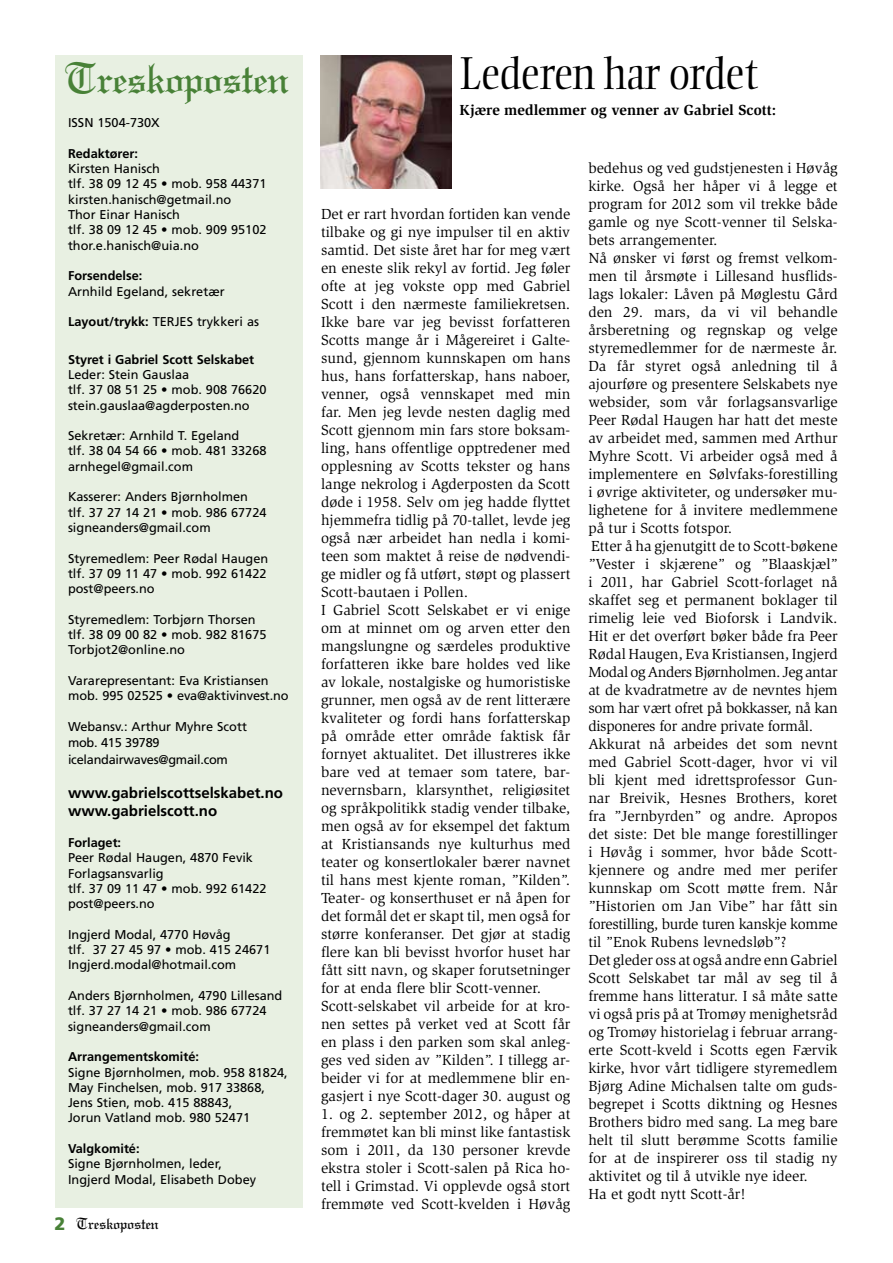
<style>
.page{position:relative;width:893px;height:1263px;background:#fff}
.page>*{position:absolute;margin:0;border:0;box-sizing:border-box;transform-origin:0 0}
.t1{font:46.95px "Linotext";letter-spacing:-.02em;color:#488137;scale:.96 1}
.t2{font:300 45px "Ellington";color:#000}
.t3{font:17.25px "Linotext";letter-spacing:-.02em;color:#000;scale:.96 1}
.t4{font:15px/18px "Slimbach";color:#000}
.t5{font:700 15px/18px "Frutiger";color:#000}
.t6{font:700 15px "Slimbach";color:#000}
.t7{font:12.75px/15.3px "Frutiger";color:#000}
.t8{font:700 12.75px "Frutiger";color:#000}
.t9{font:12.75px/16.5px "Frutiger";letter-spacing:-.02em;color:#000}
.s1{font-weight:700}
.s2{font-family:"Frutiger";font-weight:900;font-size:18px;color:#488137}
</style>
<div class="page">
<div style="left:55px;top:55px;width:248px;height:1153px;background:#e8f0e2"></div>
<img style="left:321px;top:55px;width:130px;height:134px">
<h1 class="t1" style="left:64px;top:50px;width:236px">Treskoposten</h1>
<h2 class="t2" style="left:460px;top:49px;width:299px">Lederen har ordet</h2>
<p class="t6" style="left:460px;top:101px;width:318px">Kjære medlemmer og venner av Gabriel Scott:</p>
<p class="t7" style="left:68px;top:115px;width:93px">ISSN 1504-730X</p>
<p class="t8" style="left:68px;top:146px;width:71px">Redaktører:</p>
<p class="t7" style="left:68px;top:161px;width:200px">Kirsten Hanisch<br>tlf. 38 09 12 45 • mob. 958 44371 kirsten.hanisch@getmail.no<br>Thor Einar Hanisch<br>tlf. 38 09 12 45 • mob. 909 95102 thor.e.hanisch@uia.no</p>
<p class="t8" style="left:68px;top:268px;width:76px">Forsendelse:</p>
<p class="t7" style="left:68px;top:283px;width:158px">Arnhild Egeland, sekretær</p>
<p class="t7" style="left:68px;top:314px;width:192px"><span class="s1">Layout/trykk:</span> TERJES trykkeri as</p>
<p class="t8" style="left:68px;top:352px;width:188px">Styret i Gabriel Scott Selskabet</p>
<p class="t7" style="left:68px;top:367px;width:200px">Leder: Stein Gauslaa<br>tlf. 37 08 51 25 • mob. 908 76620 stein.gauslaa@agderposten.no</p>
<p class="t7" style="left:68px;top:428px;width:200px">Sekretær: Arnhild T. Egeland<br>tlf. 38 04 54 66 • mob. 481 33268 arnhegel@gmail.com</p>
<p class="t7" style="left:68px;top:489px;width:200px">Kasserer: Anders Bjørnholmen tlf. 37 27 14 21 • mob. 986 67724 signeanders@gmail.com</p>
<p class="t7" style="left:68px;top:550px;width:202px">Styremedlem: Peer Rødal Haugen tlf. 37 09 11 47 • mob. 992 61422 post@peers.no</p>
<p class="t7" style="left:68px;top:612px;width:200px">Styremedlem: Torbjørn Thorsen tlf. 38 09 00 82 • mob. 982 81675<br>Torbjot2@online.no</p>
<p class="t7" style="left:68px;top:673px;width:222px">Vararepresentant: Eva Kristiansen mob. 995 02525 • eva@aktivinvest.no</p>
<p class="t9" style="left:68px;top:718px;width:180px">Webansv.: Arthur Myhre Scott mob. 415 39789 icelandairwaves@gmail.com</p>
<p class="t5" style="left:68px;top:784px;width:217px">www.gabrielscottselskabet.no www.gabrielscott.no</p>
<p class="t8" style="left:68px;top:835px;width:55px">Forlaget:</p>
<p class="t7" style="left:68px;top:850px;width:200px">Peer Rødal Haugen, 4870 Fevik<br>Forlagsansvarlig<br>tlf. 37 09 11 47 • mob. 992 61422 post@peers.no</p>
<p class="t7" style="left:68px;top:927px;width:204px">Ingjerd Modal, 4770 Høvåg<br>tlf. 37 27 45 97 • mob. 415 24671<br>Ingjerd.modal@hotmail.com</p>
<p class="t7" style="left:68px;top:988px;width:216px">Anders Bjørnholmen, 4790 Lillesand tlf. 37 27 14 21 • mob. 986 67724 signeanders@gmail.com</p>
<p class="t8" style="left:68px;top:1049px;width:133px">Arrangementskomité:</p>
<p class="t7" style="left:68px;top:1064px;width:221px">Signe Bjørnholmen, mob. 958 81824,<br>May Finchelsen, mob. 917 33868,<br>Jens Stien, mob. 415 88843,<br>Jorun Vatland mob. 980 52471</p>
<p class="t8" style="left:68px;top:1141px;width:73px">Valgkomité:</p>
<p class="t7" style="left:68px;top:1156px;width:190px">Signe Bjørnholmen, leder,<br>Ingjerd Modal, Elisabeth Dobey</p>
<p class="t4" style="left:588px;top:159px;width:251px">bedehus og ved gudstjenesten i Høvåg kirke. Også her håper vi å legge et program for 2012 som vil trekke både gamle og nye Scott-venner til Selska&shy;bets arrangementer.<br>Nå ønsker vi først og fremst velkom&shy;men til årsmøte i Lillesand husflids&shy;lags lokaler: Låven på Møglestu Gård den 29. mars, da vi vil behandle årsberetning og regnskap og velge styremedlemmer for de nærmeste år.<br>Da får styret også anledning til å ajourføre og presentere Selskabets nye websider, som vår forlagsansvarlige Peer Rødal Haugen har hatt det meste av arbeidet med, sammen med Arthur Myhre Scott. Vi arbeider også med å implementere en Sølvfaks-forestilling i øvrige aktiviteter, og undersøker mu&shy;lighetene for å invitere medlemmene på tur i Scotts fotspor.<br>Etter å ha gjenutgitt de to Scott-bøkene ”Vester i skjærene” og ”Blaaskjæl” i 2011, har Gabriel Scott-forlaget nå skaffet seg et permanent boklager til rimelig leie ved Bioforsk i Landvik.<br>Hit er det overført bøker både fra Peer Rødal Haugen, Eva Kristiansen, Ingjerd Modal og Anders Bjørnholmen. Jeg antar at de kvadratmetre av de nevntes hjem som har vært ofret på bokkasser, nå kan disponeres for andre private formål.<br>Akkurat nå arbeides det som nevnt med Gabriel Scott-dager, hvor vi vil bli kjent med idrettsprofessor Gun&shy;nar Breivik, Hesnes Brothers, koret fra ”Jernbyrden” og andre. Apropos det siste: Det ble mange forestillinger i Høvåg i sommer, hvor både Scott&shy;kjennere og andre med mer perifer kunnskap om Scott møtte frem. Når ”Historien om Jan Vibe” har fått sin forestilling, burde turen kanskje komme til ”Enok Rubens levnedsløb”?<br>Det gleder oss at også andre enn Gabriel Scott Selskabet tar mål av seg til å fremme hans litteratur. I så måte satte vi også pris på at Tromøy menighetsråd og Tromøy historielag i februar arrang&shy;erte Scott-kveld i Scotts egen Færvik kirke, hvor vårt tidligere styremedlem Bjørg Adine Michalsen talte om guds&shy;begrepet i Scotts diktning og Hesnes Brothers bidro med sang. La meg bare helt til slutt berømme Scotts familie for at de inspirerer oss til stadig ny aktivitet og til å utvikle nye ideer.<br>Ha et godt nytt Scott-år!</p>
<p class="t4" style="left:321px;top:205px;width:251px">Det er rart hvordan fortiden kan vende tilbake og gi nye impulser til en aktiv samtid. Det siste året har for meg vært en eneste slik rekyl av fortid. Jeg føler ofte at jeg vokste opp med Gabriel Scott i den nærmeste familiekretsen.<br>Ikke bare var jeg bevisst forfatteren Scotts mange år i Mågereiret i Galte&shy;sund, gjennom kunnskapen om hans hus, hans forfatterskap, hans naboer, venner, også vennskapet med min far. Men jeg levde nesten daglig med Scott gjennom min fars store boksam&shy;ling, hans offentlige opptredener med opplesning av Scotts tekster og hans lange nekrolog i Agderposten da Scott døde i 1958. Selv om jeg hadde flyttet hjemmefra tidlig på 70-tallet, levde jeg også nær arbeidet han nedla i komi&shy;teen som maktet å reise de nødvendi&shy;ge midler og få utført, støpt og plassert Scott-bautaen i Pollen.<br>I Gabriel Scott Selskabet er vi enige om at minnet om og arven etter den mangslungne og særdeles produktive forfatteren ikke bare holdes ved like av lokale, nostalgiske og humoristiske grunner, men også av de rent litterære kvaliteter og fordi hans forfatterskap på område etter område faktisk får fornyet aktualitet. Det illustreres ikke bare ved at temaer som tatere, bar&shy;nevernsbarn, klarsynthet, religiøsitet og språkpolitikk stadig vender tilbake, men også av for eksempel det faktum at Kristiansands nye kulturhus med teater og konsertlokaler bærer navnet til hans mest kjente roman, ”Kilden”.<br>Teater- og konserthuset er nå åpen for det formål det er skapt til, men også for større konferanser. Det gjør at stadig flere kan bli bevisst hvorfor huset har fått sitt navn, og skaper forutsetninger for at enda flere blir Scott-venner.<br>Scott-selskabet vil arbeide for at kro&shy;nen settes på verket ved at Scott får en plass i den parken som skal anleg&shy;ges ved siden av ”Kilden”. I tillegg ar&shy;beider vi for at medlemmene blir en&shy;gasjert i nye Scott-dager 30. august og</p>
<p class="t4" style="left:321px;top:1105px;width:251px;text-align:justify">1. og 2. september 2012, og håper at fremmøtet kan bli minst like fantastisk som i 2011, da 130 personer krevde ekstra stoler i Scott-salen på Rica ho&shy;tell i Grimstad. Vi opplevde også stort fremmøte ved Scott-kvelden i Høvåg</p>
<p class="t3" style="left:54px;top:1213px;width:110px"><span class="s2">2</span> Treskoposten</p>
</div>
